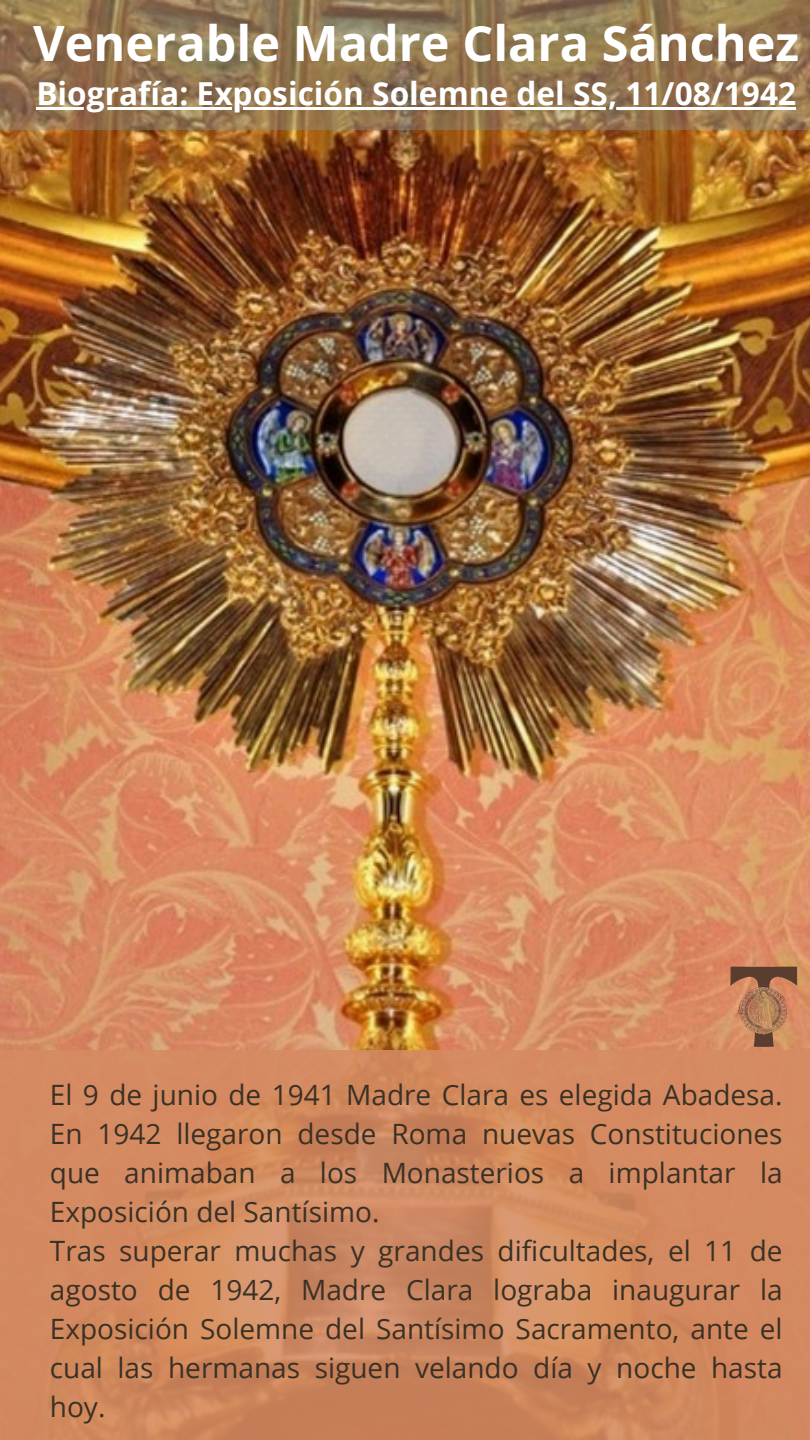
<style>
.page{position:relative;width:810px;height:1440px;background:#fff}
.page>*{position:absolute;margin:0;border:0;box-sizing:border-box;transform-origin:0 0}
.t1{font:700 48.7px "Open Sans";color:#fff}
.t2{font:700 31.7px "Open Sans";color:#fff}
.t3{font:28px/39px "Open Sans";color:#3a3126;text-align:justify}
</style>
<div class="page">
<img style="left:0;top:130px;width:810px;height:921px">
<svg style="left:0;top:1051px;width:810px;height:389px;background:#d1895f"></svg>
<svg style="left:0;top:0;width:810px;height:130px;background:#927651"></svg>
<hr style="left:36px;top:107px;width:760px;height:3px;background:#fff">
<img style="left:729px;top:965px;width:68px;height:86px">
<p class="t1" style="left:33px;top:9px;width:768px">Venerable Madre Clara Sánchez</p>
<p class="t2" style="left:36px;top:71px;width:761px">Biografía: Exposición Solemne del SS, 11/08/1942</p>
<h1 class="t3" style="left:50px;top:1074px;width:734px">El 9 de junio de 1941 Madre Clara es elegida Abadesa.<br>En 1942 llegaron desde Roma nuevas Constituciones que animaban a los Monasterios a implantar la Exposición del Santísimo.</h1>
<h2 class="t3" style="left:50px;top:1230px;width:734px">Tras superar muchas y grandes dificultades, el 11 de agosto de 1942, Madre Clara lograba inaugurar la Exposición Solemne del Santísimo Sacramento, ante el cual las hermanas siguen velando día y noche hasta hoy.</h2>
</div>
